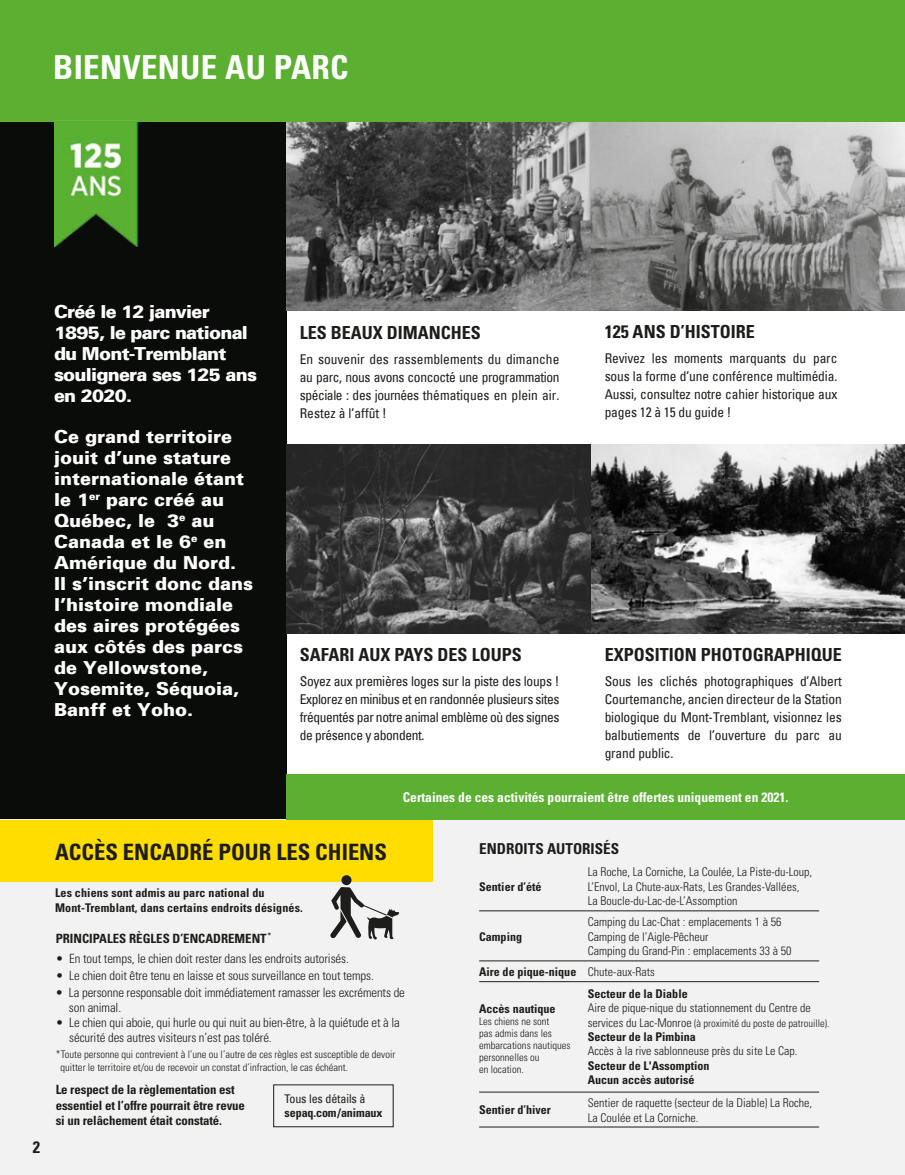
<style>
.page{position:relative;width:905px;height:1175px;background:#fff}
.page>*{position:absolute;margin:0;border:0;box-sizing:border-box;transform-origin:0 0}
.t1{font:700 condensed 33px "Univers";letter-spacing:.01em;color:#fff}
.t2{font:700 condensed 22.5px "Univers";color:#1d1d1b}
.t3{font:900 18px/21px "Univers 75";color:#fff}
.t4{font:700 condensed 18px "Univers";color:#1d1d1b}
.t5{font:900 18px/21px "Univers 75";letter-spacing:-.04em;color:#fff}
.t6{font:700 condensed 16.5px "Univers";color:#1d1d1b}
.t7{font:700 condensed 15px "Univers";color:#1d1d1b}
.t8{font:condensed 13.5px/18px "Univers";letter-spacing:-.01em;color:#1d1d1b;text-align:justify}
.t9{font:700 condensed 13.5px "Univers";color:#fff}
.t10{font:300 condensed 12.75px/15px "Univers";letter-spacing:-.01em;color:#1d1d1b}
.t11{font:700 condensed 12.75px/15.3px "Univers";letter-spacing:-.01em;color:#1d1d1b}
.t12{font:300 condensed 12px/14.2px "Univers";color:#1d1d1b}
.t13{font:700 condensed 12px/14.2px "Univers";color:#1d1d1b}
.t14{font:condensed 12px "Univers";letter-spacing:-.01em;color:#1d1d1b}
.t15{font:300 condensed 10.5px/12px "Univers";color:#1d1d1b}
.s1{font-size:12px}
.s2{font-weight:300}
</style>
<div class="page">
<div style="left:0;top:120px;width:286px;height:700px;background:#0a0c09"></div>
<div style="left:0;top:820px;width:904px;height:354px;background:#f2f2f2"></div>
<div style="left:0;top:820px;width:432px;height:61px;background:#fd0"></div>
<div style="left:341px;top:875px;width:10px;height:10px;background:#1d1d1b;border-radius:50%"></div>
<svg style="left:330px;top:887px;width:69px;height:52px"></svg>
<hr style="left:479px;top:910px;width:109px;height:1px;background:#1d1d1b">
<hr style="left:588px;top:910px;width:231px;height:1px;background:#1d1d1b">
<hr style="left:479px;top:960px;width:109px;height:1px;background:#1d1d1b">
<hr style="left:588px;top:960px;width:231px;height:1px;background:#1d1d1b">
<hr style="left:479px;top:981px;width:109px;height:1px;background:#1d1d1b">
<hr style="left:588px;top:981px;width:231px;height:1px;background:#1d1d1b">
<hr style="left:479px;top:1091px;width:109px;height:1px;background:#1d1d1b">
<hr style="left:588px;top:1091px;width:231px;height:1px;background:#1d1d1b">
<hr style="left:479px;top:1126px;width:109px;height:1px;background:#1d1d1b">
<hr style="left:588px;top:1126px;width:231px;height:1px;background:#1d1d1b">
<div style="left:273px;top:1084px;width:120px;height:43px;border:1px solid #1d1d1b"></div>
<img style="left:286px;top:444px;width:618px;height:189px">
<img style="left:286px;top:122px;width:618px;height:188px">
<div style="left:0;top:0;width:904px;height:122px;background:#5bb031"></div>
<img style="left:54px;top:120px;width:85px;height:127px">
<div style="left:286px;top:774px;width:618px;height:46px;background:#5bb031"></div>
<h1 class="t1" style="left:53px;top:47px;width:297px">BIENVENUE AU PARC</h1>
<h3 class="t5" style="left:54px;top:300px;width:204px">Créé le 12 janvier<br>1895, le parc national du Mont-Tremblant soulignera ses 125 ans en 2020.</h3>
<p class="t3" style="left:54px;top:425px;width:200px">Ce grand territoire jouit d’une stature internationale étant le 1<sup>er</sup> parc créé au<br>Québec, le 3<sup>e</sup> au<br>Canada et le 6<sup>e</sup> en<br>Amérique du Nord.<br>Il s’inscrit donc dans l’histoire mondiale des aires protégées aux côtés des parcs de Yellowstone,<br>Yosemite, Séquoia,<br>Banff et Yoho.</p>
<h3 class="t4" style="left:300px;top:321px;width:183px">LES BEAUX DIMANCHES</h3>
<p class="t8" style="left:300px;top:349px;width:261px">En souvenir des rassemblements du dimanche au parc, nous avons concocté une programmation spéciale : des journées thématiques en plein air.<br>Restez à l’affût !</p>
<h3 class="t4" style="left:300px;top:643px;width:223px">SAFARI AUX PAYS DES LOUPS</h3>
<p class="t8" style="left:300px;top:671px;width:261px">Soyez aux premières loges sur la piste des loups !<br>Explorez en minibus et en randonnée plusieurs sites fréquentés par notre animal emblème où des signes de présence y abondent.</p>
<h3 class="t4" style="left:604px;top:321px;width:151px">125 ANS D’HISTOIRE</h3>
<p class="t8" style="left:604px;top:349px;width:234px">Revivez les moments marquants du parc sous la forme d’une conférence multimédia.<br>Aussi, consultez notre cahier historique aux pages 12 à 15 du guide !</p>
<h3 class="t4" style="left:604px;top:643px;width:239px">EXPOSITION PHOTOGRAPHIQUE</h3>
<p class="t8" style="left:604px;top:671px;width:239px">Sous les clichés photographiques d’Albert Courtemanche, ancien directeur de la Station biologique du Mont-Tremblant, visionnez les balbutiements de l’ouverture du parc au grand public.</p>
<p class="t9" style="left:403px;top:788px;width:387px">Certaines de ces activités pourraient être offertes uniquement en 2021.</p>
<h2 class="t2" style="left:55px;top:838px;width:333px">ACCÈS ENCADRÉ POUR LES CHIENS</h2>
<p class="t7" style="left:479px;top:840px;width:141px">ENDROITS AUTORISÉS</p>
<p class="t13" style="left:479px;top:879px;width:64px">Sentier d’été</p>
<p class="t12" style="left:588px;top:865px;width:226px">La Roche, La Corniche, La Coulée, La Piste-du-Loup,<br>L’Envol, La Chute-aux-Rats, Les Grandes-Vallées,<br>La Boucle-du-Lac-de-L’Assomption</p>
<p class="t13" style="left:55px;top:886px;width:249px">Les chiens sont admis au parc national du<br>Mont-Tremblant, dans certains endroits désignés.</p>
<p class="t11" style="left:56px;top:930px;width:217px">PRINCIPALES RÈGLES D’ENCADREMENT <sup>*</sup></p>
<p class="t10" style="left:56px;top:951px;width:295px">• En tout temps, le chien doit rester dans les endroits autorisés.</p>
<p class="t10" style="left:69px;top:984px;width:337px;text-indent:-14px">• La personne responsable doit immédiatement ramasser les excréments de son animal.</p>
<p class="t10" style="left:69px;top:1014px;width:332px;text-indent:-14px">• Le chien qui aboie, qui hurle ou qui nuit au bien-être, à la quiétude et à la sécurité des autres visiteurs n’est pas toléré.</p>
<p class="t15" style="left:60px;top:1048px;width:336px;line-height:12.8px;text-indent:-5px">*Toute personne qui contrevient à l’une ou l’autre de ces règles est susceptible de devoir quitter le territoire et/ou de recevoir un constat d’infraction, le cas échéant.</p>
<p class="t11" style="left:56px;top:1082px;width:191px">Le respect de la règlementation est essentiel et l’offre pourrait être revue si un relâchement était constaté.</p>
<p class="t10" style="left:56px;top:968px;width:320px">• Le chien doit être tenu en laisse et sous surveillance en tout temps.</p>
<p class="t14" style="left:284px;top:1090px;width:82px">Tous les détails à</p>
<p class="t13" style="left:284px;top:1105px;width:99px">sepaq.com/animaux</p>
<p class="t12" style="left:588px;top:915px;width:205px">Camping du Lac-Chat : emplacements 1 à 56<br>Camping de l’Aigle-Pêcheur<br>Camping du Grand-Pin : emplacements 33 à 50</p>
<p class="t13" style="left:588px;top:986px;width:101px">Secteur de la Diable</p>
<p class="t12" style="left:588px;top:1001px;width:224px">Aire de pique-nique du stationnement du Centre de</p>
<p class="t15" style="left:588px;top:1017px;width:243px"><span class="s1">services du Lac-Monroe</span> (à proximité du poste de patrouille).</p>
<p class="t13" style="left:479px;top:929px;width:44px">Camping</p>
<p class="t13" style="left:479px;top:964px;width:177px">Aire de pique-nique <span class="s2">Chute-aux-Rats</span></p>
<p class="t13" style="left:479px;top:1001px;width:78px">Accès nautique</p>
<p class="t15" style="left:479px;top:1015px;width:93px">Les chiens ne sont<br>pas admis dans les embarcations nautiques personnelles ou<br>en location.</p>
<p class="t13" style="left:479px;top:1102px;width:73px">Sentier d’hiver</p>
<p class="t13" style="left:588px;top:1029px;width:109px">Secteur de la Pimbina</p>
<p class="t12" style="left:588px;top:1044px;width:211px">Accès à la rive sablonneuse près du site Le Cap.</p>
<p class="t13" style="left:588px;top:1058px;width:123px">Secteur de L'Assomption<br>Aucun accès autorisé</p>
<p class="t12" style="left:588px;top:1095px;width:226px">Sentier de raquette (secteur de la Diable) La Roche,<br>La Coulée et La Corniche.</p>
<p class="t6" style="left:33px;top:1137px;width:22px">2 2</p>
</div>
